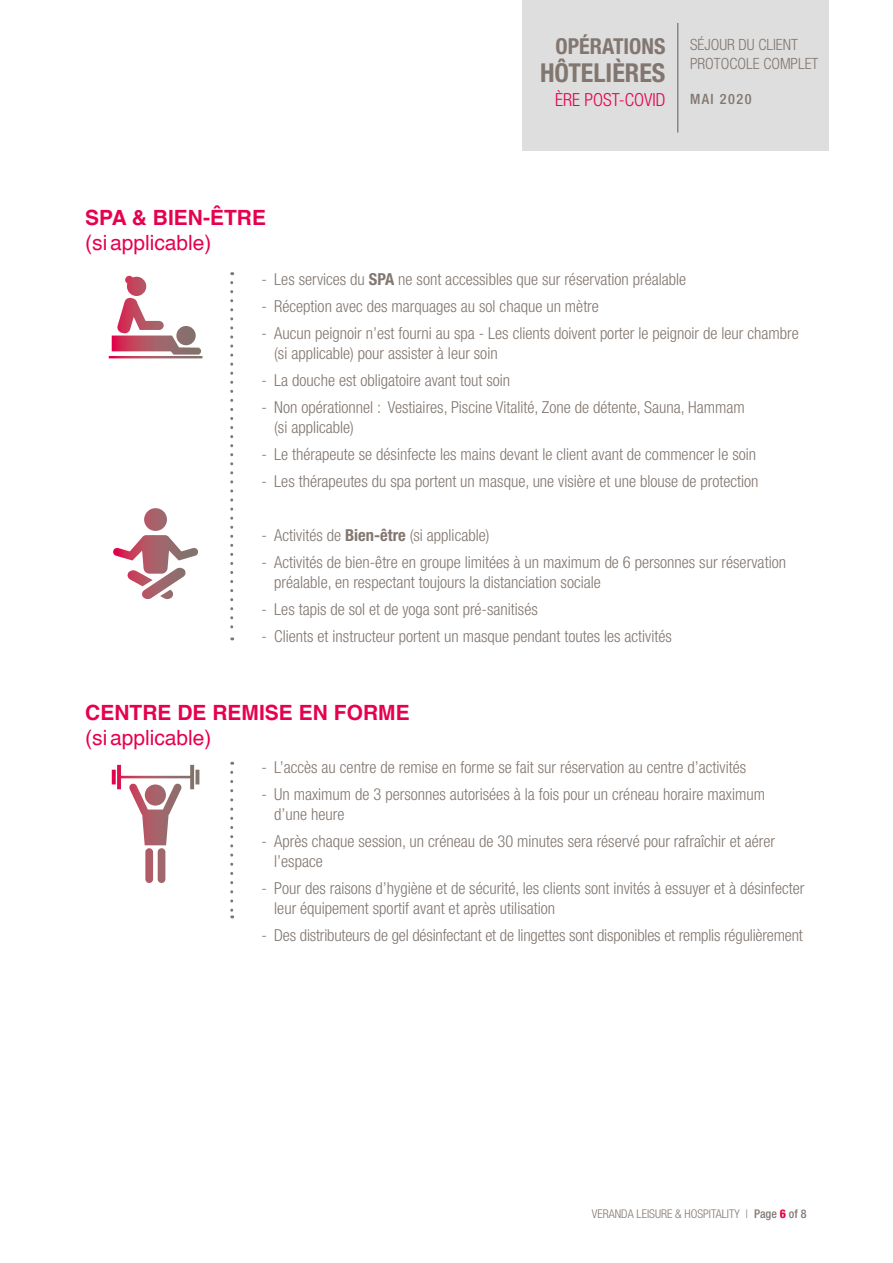
<style>
.page{position:relative;width:893px;height:1263px;background:#fff}
.page>*{position:absolute;margin:0;border:0;box-sizing:border-box;transform-origin:0 0}
.t1{font:700 condensed 26.1px "Helvetica Neue LT Std";color:#827770}
.t2{font:700 condensed 22.05px "Helvetica Neue LT Std";color:#827770}
.t3{font:700 21px "Helvetica";color:#e6004d}
.t4{font:21px "Helvetica";color:#e6004d}
.t5{font:300 condensed 18px "Helvetica Neue LT Std";color:#e6004d}
.t6{font:300 condensed 16.5px/19.8px "Helvetica Neue LT Std";color:#827770}
.t7{font:300 condensed 15.45px/19.4px "Helvetica Neue LT Std";color:#827770}
.t8{font:500 condensed 14.25px "Helvetica Neue LT Std";letter-spacing:.1em;color:#827770}
.t9{font:300 condensed 12px "Helvetica Neue LT Std";color:#827770}
.s1{font-weight:700}
.s2{font-weight:500}
.s3{font-weight:800;color:#e6004d}
</style>
<div class="page">
<svg style="left:230px;top:283px;width:3px;height:357px"></svg>
<svg style="left:230px;top:772px;width:3px;height:146px"></svg>
<svg style="left:109px;top:276px;width:93px;height:82px"></svg>
<svg style="left:113px;top:508px;width:86px;height:92px"></svg>
<svg style="left:112px;top:765px;width:87px;height:118px"></svg>
<div style="left:522px;top:0;width:306px;height:150px;background:#dfdede"></div>
<hr style="left:677px;top:23px;width:1px;height:110px;background:#827770">
<p class="t3" style="left:85px;top:205px;width:182px">SPA &amp; BIEN-ÊTRE</p>
<p class="t4" style="left:85px;top:230px;width:128px">(si applicable)</p>
<h2 class="t2" style="left:556px;top:33px;width:111px">OPÉRATIONS</h2>
<h1 class="t1" style="left:540px;top:57px;width:127px">HÔTELIÈRES</h1>
<p class="t5" style="left:555px;top:89px;width:112px">ÈRE POST-COVID</p>
<p class="t7" style="left:690px;top:35px;width:130px">SÉJOUR DU CLIENT<br>PROTOCOLE COMPLET</p>
<p class="t8" style="left:690px;top:90px;width:63px">MAI 2020</p>
<p class="t6" style="left:261px;top:270px;width:426px">- Les services du <span class="s1">SPA</span> ne sont accessibles que sur réservation préalable</p>
<p class="t6" style="left:261px;top:297px;width:339px">- Réception avec des marquages au sol chaque un mètre</p>
<p class="t6" style="left:274px;top:324px;width:526px;text-indent:-13px">- Aucun peignoir n’est fourni au spa - Les clients doivent porter le peignoir de leur chambre (si applicable) pour assister à leur soin</p>
<p class="t6" style="left:261px;top:370px;width:250px">- La douche est obligatoire avant tout soin</p>
<p class="t6" style="left:274px;top:397px;width:472px;text-indent:-13px">- Non opérationnel : Vestiaires, Piscine Vitalité, Zone de détente, Sauna, Hammam (si applicable)</p>
<p class="t6" style="left:261px;top:444px;width:496px">- Le thérapeute se désinfecte les mains devant le client avant de commencer le soin</p>
<p class="t6" style="left:261px;top:471px;width:499px">- Les thérapeutes du spa portent un masque, une visière et une blouse de protection</p>
<p class="t6" style="left:261px;top:525px;width:229px">- Activités de <span class="s1">Bien-être</span> (si applicable)</p>
<p class="t6" style="left:274px;top:552px;width:513px;text-indent:-13px">- Activités de bien-être en groupe limitées à un maximum de 6 personnes sur réservation préalable, en respectant toujours la distanciation sociale</p>
<p class="t6" style="left:261px;top:599px;width:278px">- Les tapis de sol et de yoga sont pré-sanitisés</p>
<p class="t6" style="left:261px;top:626px;width:412px">- Clients et instructeur portent un masque pendant toutes les activités</p>
<p class="t3" style="left:85px;top:699px;width:326px">CENTRE DE REMISE EN FORME</p>
<p class="t4" style="left:85px;top:724px;width:128px">(si applicable)</p>
<p class="t6" style="left:261px;top:758px;width:486px">- L’accès au centre de remise en forme se fait sur réservation au centre d’activités</p>
<p class="t6" style="left:274px;top:785px;width:492px;text-indent:-13px">- Un maximum de 3 personnes autorisées à la fois pour un créneau horaire maximum d’une heure</p>
<p class="t6" style="left:274px;top:831px;width:502px;text-indent:-13px">- Après chaque session, un créneau de 30 minutes sera réservé pour rafraîchir et aérer l’espace</p>
<p class="t6" style="left:274px;top:878px;width:532px;text-indent:-13px">- Pour des raisons d’hygiène et de sécurité, les clients sont invités à essuyer et à désinfecter leur équipement sportif avant et après utilisation</p>
<p class="t6" style="left:261px;top:925px;width:543px">- Des distributeurs de gel désinfectant et de lingettes sont disponibles et remplis régulièrement</p>
<p class="t9" style="left:592px;top:1207px;width:216px">VERANDA LEISURE &amp; HOSPITALITY | <span class="s2">Page</span> <span class="s3">6</span> <span class="s2">of 8</span></p>
</div>
